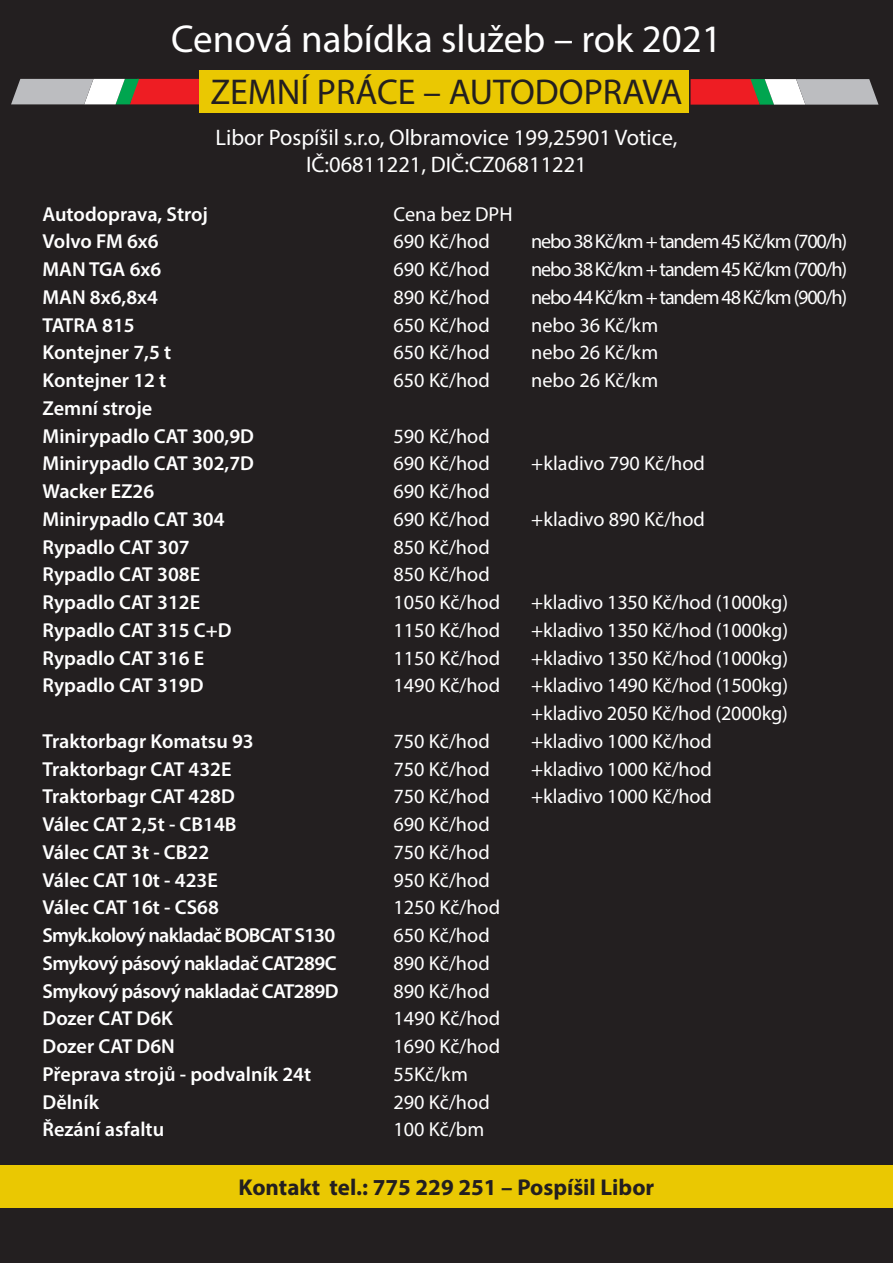
<style>
.page{position:relative;width:893px;height:1263px;background:#231f20}
.page>*{position:absolute;margin:0;border:0;box-sizing:border-box;transform-origin:0 0}
.t1{font:39px "Myriad Pro";color:#fff}
.t2{font:36px "Myriad Pro";color:#231f20}
.t3{font:700 22.95px "Myriad Pro";color:#231f20}
.t4{font:22.5px/27px "Myriad Pro";color:#fff;text-align:center}
.t5{font:20.25px/27.8px "Myriad Pro";color:#fff}
.t6{font:600 20.25px/27.8px "Myriad Pro";color:#fff}
.t7{font:20.25px "Myriad Pro";letter-spacing:-.06em;color:#fff}
.t8{font:600 20.25px "Myriad Pro";letter-spacing:-.03em;color:#fff}
.t9{font:600 20.25px "Myriad Pro";letter-spacing:-.04em;color:#fff}
</style>
<div class="page">
<div style="left:200px;top:70px;width:489px;height:43px;background:#eac802"></div>
<svg style="left:11px;top:79px;width:188px;height:25px;background:#c58a87"></svg>
<svg style="left:691px;top:79px;width:187px;height:26px;background:#c38986"></svg>
<div style="left:0;top:1165px;width:893px;height:43px;background:#eac802"></div>
<h1 class="t1" style="left:171px;top:14px;width:552px">Cenová nabídka služeb – rok 2021</h1>
<h2 class="t2" style="left:210px;top:70px;width:474px">ZEMNÍ PRÁCE – AUTODOPRAVA</h2>
<p class="t4" style="left:216px;top:123px;width:463px">Libor Pospíšil s.r.o, Olbramovice 199,25901 Votice,<br>IČ:06811221, DIČ:CZ06811221</p>
<p class="t6" style="left:43px;top:200px;width:167px">Autodoprava, Stroj</p>
<p class="t5" style="left:394px;top:200px;width:121px">Cena bez DPH</p>
<p class="t6" style="left:43px;top:227px;width:118px">Volvo FM 6x6</p>
<p class="t5" style="left:394px;top:227px;width:98px">690 Kč/hod</p>
<p class="t7" style="left:531px;top:229px;width:317px">nebo 38 Kč/km + tandem 45 Kč/km (700/h)</p>
<p class="t6" style="left:43px;top:255px;width:120px">MAN TGA 6x6</p>
<p class="t5" style="left:394px;top:255px;width:98px">690 Kč/hod</p>
<p class="t7" style="left:531px;top:257px;width:317px">nebo 38 Kč/km + tandem 45 Kč/km (700/h)</p>
<p class="t6" style="left:43px;top:283px;width:117px">MAN 8x6,8x4</p>
<p class="t5" style="left:394px;top:283px;width:98px">890 Kč/hod</p>
<p class="t7" style="left:531px;top:285px;width:317px">nebo 44 Kč/km + tandem 48 Kč/km (900/h)</p>
<p class="t6" style="left:43px;top:310px;width:94px">TATRA 815</p>
<p class="t5" style="left:394px;top:311px;width:98px">650 Kč/hod</p>
<p class="t5" style="left:531px;top:311px;width:129px">nebo 36 Kč/km</p>
<p class="t6" style="left:43px;top:338px;width:130px">Kontejner 7,5 t</p>
<p class="t5" style="left:394px;top:338px;width:98px">650 Kč/hod</p>
<p class="t5" style="left:531px;top:338px;width:129px">nebo 26 Kč/km</p>
<p class="t6" style="left:43px;top:366px;width:125px">Kontejner 12 t</p>
<p class="t5" style="left:394px;top:366px;width:98px">650 Kč/hod</p>
<p class="t5" style="left:531px;top:366px;width:129px">nebo 26 Kč/km</p>
<p class="t6" style="left:43px;top:394px;width:213px">Zemní stroje<br>Minirypadlo CAT 300,9D</p>
<p class="t5" style="left:394px;top:422px;width:98px">590 Kč/hod</p>
<p class="t6" style="left:43px;top:449px;width:213px">Minirypadlo CAT 302,7D</p>
<p class="t5" style="left:394px;top:449px;width:98px">690 Kč/hod</p>
<p class="t5" style="left:531px;top:449px;width:175px">+kladivo 790 Kč/hod</p>
<p class="t6" style="left:43px;top:477px;width:113px">Wacker EZ26</p>
<p class="t5" style="left:394px;top:477px;width:98px">690 Kč/hod</p>
<p class="t6" style="left:43px;top:505px;width:184px">Minirypadlo CAT 304</p>
<p class="t5" style="left:394px;top:505px;width:98px">690 Kč/hod</p>
<p class="t5" style="left:531px;top:505px;width:175px">+kladivo 890 Kč/hod</p>
<p class="t6" style="left:42px;top:532px;width:149px">Rypadlo CAT 307</p>
<p class="t5" style="left:393px;top:533px;width:98px">850 Kč/hod</p>
<p class="t6" style="left:42px;top:560px;width:159px">Rypadlo CAT 308E</p>
<p class="t5" style="left:393px;top:560px;width:98px">850 Kč/hod</p>
<p class="t6" style="left:42px;top:588px;width:159px">Rypadlo CAT 312E</p>
<p class="t5" style="left:393px;top:588px;width:108px">1050 Kč/hod</p>
<p class="t5" style="left:531px;top:588px;width:258px">+kladivo 1350 Kč/hod (1000kg)</p>
<p class="t6" style="left:42px;top:616px;width:191px">Rypadlo CAT 315 C+D</p>
<p class="t5" style="left:393px;top:616px;width:108px">1150 Kč/hod</p>
<p class="t5" style="left:531px;top:616px;width:258px">+kladivo 1350 Kč/hod (1000kg)</p>
<p class="t6" style="left:42px;top:643px;width:163px">Rypadlo CAT 316 E</p>
<p class="t5" style="left:393px;top:644px;width:108px">1150 Kč/hod</p>
<p class="t5" style="left:531px;top:644px;width:258px">+kladivo 1350 Kč/hod (1000kg)</p>
<p class="t6" style="left:42px;top:671px;width:163px">Rypadlo CAT 319D</p>
<p class="t5" style="left:393px;top:671px;width:108px">1490 Kč/hod</p>
<p class="t5" style="left:531px;top:671px;width:258px">+kladivo 1490 Kč/hod (1500kg) +kladivo 2050 Kč/hod (2000kg)</p>
<p class="t6" style="left:42px;top:727px;width:213px">Traktorbagr Komatsu 93</p>
<p class="t5" style="left:393px;top:727px;width:98px">750 Kč/hod</p>
<p class="t5" style="left:531px;top:727px;width:182px">+kladivo 1000 Kč/hod</p>
<p class="t6" style="left:42px;top:754px;width:191px">Traktorbagr CAT 432E</p>
<p class="t5" style="left:393px;top:755px;width:98px">750 Kč/hod</p>
<p class="t5" style="left:531px;top:755px;width:182px">+kladivo 1000 Kč/hod</p>
<p class="t6" style="left:42px;top:782px;width:194px">Traktorbagr CAT 428D</p>
<p class="t5" style="left:393px;top:782px;width:98px">750 Kč/hod</p>
<p class="t5" style="left:531px;top:782px;width:182px">+kladivo 1000 Kč/hod</p>
<p class="t6" style="left:42px;top:810px;width:196px">Válec CAT 2,5t - CB14B</p>
<p class="t5" style="left:393px;top:810px;width:98px">690 Kč/hod</p>
<p class="t6" style="left:42px;top:838px;width:168px">Válec CAT 3t - CB22</p>
<p class="t5" style="left:393px;top:838px;width:98px">750 Kč/hod</p>
<p class="t6" style="left:42px;top:865px;width:177px">Válec CAT 10t - 423E</p>
<p class="t5" style="left:393px;top:866px;width:98px">950 Kč/hod</p>
<p class="t6" style="left:42px;top:893px;width:178px">Válec CAT 16t - CS68</p>
<p class="t5" style="left:393px;top:893px;width:108px">1250 Kč/hod</p>
<p class="t9" style="left:42px;top:922px;width:294px">Smyk.kolový nakladač BOBCAT S130</p>
<p class="t5" style="left:393px;top:921px;width:98px">650 Kč/hod</p>
<p class="t8" style="left:42px;top:950px;width:296px">Smykový pásový nakladač CAT289C</p>
<p class="t5" style="left:393px;top:949px;width:98px">890 Kč/hod</p>
<p class="t8" style="left:42px;top:978px;width:297px">Smykový pásový nakladač CAT289D</p>
<p class="t5" style="left:393px;top:977px;width:98px">890 Kč/hod</p>
<p class="t6" style="left:42px;top:1004px;width:132px">Dozer CAT D6K</p>
<p class="t5" style="left:393px;top:1004px;width:108px">1490 Kč/hod</p>
<p class="t6" style="left:42px;top:1032px;width:134px">Dozer CAT D6N</p>
<p class="t5" style="left:393px;top:1032px;width:108px">1690 Kč/hod</p>
<p class="t6" style="left:42px;top:1060px;width:270px">Přeprava strojů - podvalník 24t</p>
<p class="t5" style="left:393px;top:1060px;width:76px">55Kč/km</p>
<p class="t6" style="left:42px;top:1087px;width:58px">Dělník</p>
<p class="t5" style="left:393px;top:1087px;width:98px">290 Kč/hod</p>
<p class="t6" style="left:42px;top:1115px;width:123px">Řezání asfaltu</p>
<p class="t5" style="left:393px;top:1115px;width:92px">100 Kč/bm</p>
<p class="t3" style="left:239px;top:1172px;width:417px">Kontakt tel.: 775 229 251 – Pospíšil Libor</p>
</div>
